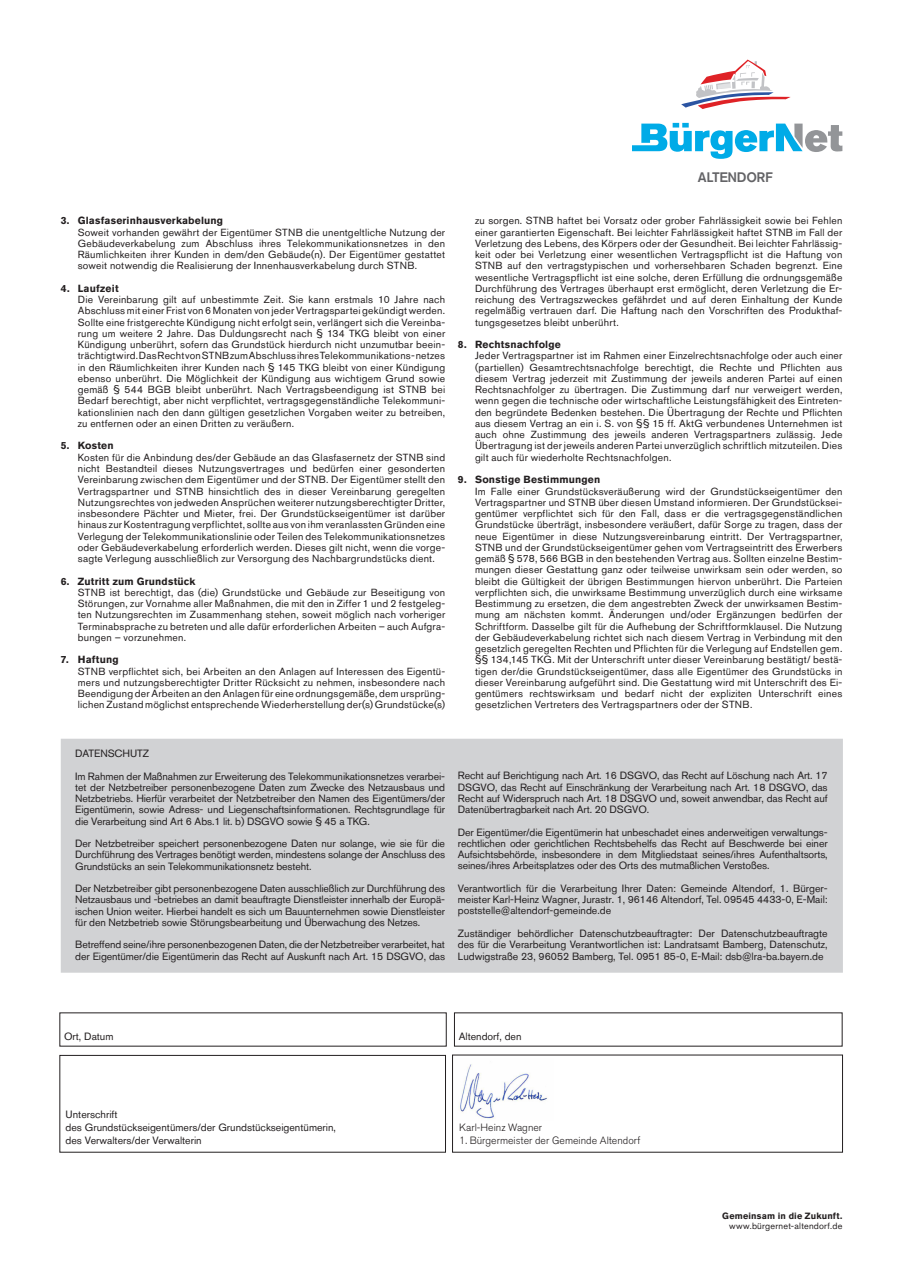
<style>
.page{position:relative;width:902px;height:1272px;background:#fff}
.page>*{position:absolute;margin:0;border:0;box-sizing:border-box;transform-origin:0 0}
.t1{font:500 13.65px "Akzidenz Grotesk BQ";letter-spacing:-.025em;color:#636366}
.Name{font:10.5px/11.2px "Akzidenz Grotesk BQ";letter-spacing:-.01em;color:#231f20;text-align:justify}
.t2{font:300 10.5px "Akzidenz Grotesk BQ";color:#231f20}
.t3{font:10.35px/11.2px "Akzidenz Grotesk BQ";letter-spacing:.02em;color:#231f20;text-align:justify}
.t4{font:700 10.35px "Akzidenz Grotesk BQ";letter-spacing:.015em;color:#231f20}
.t5{font:9px "Akzidenz Grotesk BQ";letter-spacing:.025em;color:#231f20}
.t6{font:700 9px "Akzidenz Grotesk BQ";letter-spacing:.02em;color:#231f20}
</style>
<div class="page">
<div style="left:59px;top:1054px;width:387px;height:98px;border:1px solid #231f20"></div>
<div style="left:61px;top:738px;width:781px;height:234px;background:#d1d2d4"></div>
<img style="left:459px;top:1064px;width:88px;height:55px">
<svg style="left:681px;top:60px;width:109px;height:49px"></svg>
<svg style="left:632px;top:123px;width:210px;height:36px"></svg>
<p class="t1" style="left:698px;top:168px;width:76px">ALTENDORF</p>
<p class="t4" style="left:61px;top:215px;width:164px">3. Glasfaserinhausverkabelung</p>
<p class="t3" style="left:78px;top:226px;width:369px">Soweit vorhanden gewährt der Eigentümer STNB die unentgeltliche Nutzung der Gebäudeverkabelung zum Abschluss ihres Telekommunikationsnetzes in den Räumlichkeiten ihrer Kunden in dem/den Gebäude(n). Der Eigentümer gestattet soweit notwendig die Realisierung der Innenhausverkabelung durch STNB.</p>
<p class="t4" style="left:61px;top:282px;width:59px">4. Laufzeit</p>
<p class="t3" style="left:78px;top:294px;width:369px">Die Vereinbarung gilt auf unbestimmte Zeit. Sie kann erstmals 10 Jahre nach Abschluss mit einer Frist von 6 Monaten von jeder Vertragspartei gekündigt werden.<br>Sollte eine fristgerechte Kündigung nicht erfolgt sein, verlängert sich die Vereinba&shy;rung um weitere 2 Jahre. Das Duldungsrecht nach § 134 TKG bleibt von einer Kündigung unberührt, sofern das Grundstück hierdurch nicht unzumutbar beein&shy;trächtigt wird. Das Recht von STNB zum Abschluss ihres Telekommunikations- netzes in den Räumlichkeiten ihrer Kunden nach § 145 TKG bleibt von einer Kündigung ebenso unberührt. Die Möglichkeit der Kündigung aus wichtigem Grund sowie gemäß § 544 BGB bleibt unberührt. Nach Vertragsbeendigung ist STNB bei Bedarf berechtigt, aber nicht verpflichtet, vertragsgegenständliche Telekommuni&shy;kationslinien nach den dann gültigen gesetzlichen Vorgaben weiter zu betreiben, zu entfernen oder an einen Dritten zu veräußern.</p>
<p class="t4" style="left:61px;top:440px;width:54px">5. Kosten</p>
<p class="t3" style="left:78px;top:451px;width:369px">Kosten für die Anbindung des/der Gebäude an das Glasfasernetz der STNB sind nicht Bestandteil dieses Nutzungsvertrages und bedürfen einer gesonderten Vereinbarung zwischen dem Eigentümer und der STNB. Der Eigentümer stellt den Vertragspartner und STNB hinsichtlich des in dieser Vereinbarung geregelten Nutzungsrechtes von jedweden Ansprüchen weiterer nutzungsberechtigter Dritter, insbesondere Pächter und Mieter, frei. Der Grundstückseigentümer ist darüber hinaus zur Kostentragung verpflichtet, sollte aus von ihm veranlassten Gründen eine Verlegung der Telekommunikationslinie oder Teilen des Telekommunikationsnetzes oder Gebäudeverkabelung erforderlich werden. Dieses gilt nicht, wenn die vorge&shy;sagte Verlegung ausschließlich zur Versorgung des Nachbargrundstücks dient.</p>
<p class="t4" style="left:61px;top:575px;width:136px">6. Zutritt zum Grundstück</p>
<p class="t3" style="left:78px;top:586px;width:369px">STNB ist berechtigt, das (die) Grundstücke und Gebäude zur Beseitigung von Störungen, zur Vornahme aller Maßnahmen, die mit den in Ziffer 1 und 2 festgeleg&shy;ten Nutzungsrechten im Zusammenhang stehen, soweit möglich nach vorheriger Terminabsprache zu betreten und alle dafür erforderlichen Arbeiten – auch Aufgra&shy;bungen – vorzunehmen.</p>
<p class="t4" style="left:61px;top:653px;width:59px">7. Haftung</p>
<p class="t3" style="left:78px;top:665px;width:369px">STNB verpflichtet sich, bei Arbeiten an den Anlagen auf Interessen des Eigentü&shy;mers und nutzungsberechtigter Dritter Rücksicht zu nehmen, insbesondere nach Beendigung der Arbeiten an den Anlagen für eine ordnungsgemäße, dem ursprüng&shy;lichen Zustand möglichst entsprechende Wiederherstellung der(s) Grundstücke(s)</p>
<p class="t3" style="left:475px;top:215px;width:369px">zu sorgen. STNB haftet bei Vorsatz oder grober Fahrlässigkeit sowie bei Fehlen einer garantierten Eigenschaft. Bei leichter Fahrlässigkeit haftet STNB im Fall der Verletzung des Lebens, des Körpers oder der Gesundheit. Bei leichter Fahrlässig&shy;keit oder bei Verletzung einer wesentlichen Vertragspflicht ist die Haftung von STNB auf den vertragstypischen und vorhersehbaren Schaden begrenzt. Eine wesentliche Vertragspflicht ist eine solche, deren Erfüllung die ordnungsgemäße Durchführung des Vertrages überhaupt erst ermöglicht, deren Verletzung die Er&shy;reichung des Vertragszweckes gefährdet und auf deren Einhaltung der Kunde regelmäßig vertrauen darf. Die Haftung nach den Vorschriften des Produkthaf&shy;tungsgesetzes bleibt unberührt.</p>
<p class="t4" style="left:458px;top:338px;width:104px">8. Rechtsnachfolge</p>
<p class="t3" style="left:475px;top:350px;width:369px">Jeder Vertragspartner ist im Rahmen einer Einzelrechtsnachfolge oder auch einer (partiellen) Gesamtrechtsnachfolge berechtigt, die Rechte und Pflichten aus diesem Vertrag jederzeit mit Zustimmung der jeweils anderen Partei auf einen Rechtsnachfolger zu übertragen. Die Zustimmung darf nur verweigert werden, wenn gegen die technische oder wirtschaftliche Leistungsfähigkeit des Eintreten&shy;den begründete Bedenken bestehen. Die Übertragung der Rechte und Pflichten aus diesem Vertrag an ein i. S. von §§ 15 ff. AktG verbundenes Unternehmen ist auch ohne Zustimmung des jeweils anderen Vertragspartners zulässig. Jede Übertragung ist der jeweils anderen Partei unverzüglich schriftlich mitzuteilen. Dies gilt auch für wiederholte Rechtsnachfolgen.</p>
<p class="t4" style="left:458px;top:473px;width:144px">9. Sonstige Bestimmungen</p>
<p class="t3" style="left:475px;top:485px;width:369px">Im Falle einer Grundstücksveräußerung wird der Grundstückseigentümer den Vertragspartner und STNB über diesen Umstand informieren. Der Grundstücksei&shy;gentümer verpflichtet sich für den Fall, dass er die vertragsgegenständlichen Grundstücke überträgt, insbesondere veräußert, dafür Sorge zu tragen, dass der neue Eigentümer in diese Nutzungsvereinbarung eintritt. Der Vertragspartner, STNB und der Grundstückseigentümer gehen vom Vertragseintritt des Erwerbers gemäß § 578, 566 BGB in den bestehenden Vertrag aus. Sollten einzelne Bestim&shy;mungen dieser Gestattung ganz oder teilweise unwirksam sein oder werden, so bleibt die Gültigkeit der übrigen Bestimmungen hiervon unberührt. Die Parteien verpflichten sich, die unwirksame Bestimmung unverzüglich durch eine wirksame Bestimmung zu ersetzen, die dem angestrebten Zweck der unwirksamen Bestim&shy;mung am nächsten kommt. Änderungen und/oder Ergänzungen bedürfen der Schriftform. Dasselbe gilt für die Aufhebung der Schriftformklausel. Die Nutzung der Gebäudeverkabelung richtet sich nach diesem Vertrag in Verbindung mit den gesetzlich geregelten Rechten und Pflichten für die Verlegung auf Endstellen gem. §§ 134,145 TKG. Mit der Unterschrift unter dieser Vereinbarung bestätigt/ bestä&shy;tigen der/die Grundstückseigentümer, dass alle Eigentümer des Grundstücks in dieser Vereinbarung aufgeführt sind. Die Gestattung wird mit Unterschrift des Ei&shy;gentümers rechtswirksam und bedarf nicht der expliziten Unterschrift eines gesetzlichen Vertreters des Vertragspartners oder der STNB.</p>
<p class="Name" style="left:75px;top:747px;width:75px">DATENSCHUTZ</p>
<p class="Name" style="left:75px;top:770px;width:371px">Im Rahmen der Maßnahmen zur Erweiterung des Telekommunikationsnetzes verarbei&shy;tet der Netzbetreiber personenbezogene Daten zum Zwecke des Netzausbaus und Netzbetriebs. Hierfür verarbeitet der Netzbetreiber den Namen des Eigentümers/der Eigentümerin, sowie Adress- und Liegenschaftsinformationen. Rechtsgrundlage für die Verarbeitung sind Art 6 Abs.1 lit. b) DSGVO sowie § 45 a TKG.</p>
<p class="Name" style="left:75px;top:837px;width:371px">Der Netzbetreiber speichert personenbezogene Daten nur solange, wie sie für die Durchführung des Vertrages benötigt werden, mindestens solange der Anschluss des Grundstücks an sein Telekommunikationsnetz besteht.</p>
<p class="Name" style="left:75px;top:882px;width:371px">Der Netzbetreiber gibt personenbezogene Daten ausschließlich zur Durchführung des Netzausbaus und -betriebes an damit beauftragte Dienstleister innerhalb der Europä&shy;ischen Union weiter. Hierbei handelt es sich um Bauunternehmen sowie Dienstleister für den Netzbetrieb sowie Störungsbearbeitung und Überwachung des Netzes.</p>
<p class="Name" style="left:75px;top:938px;width:371px">Betreffend seine/ihre personenbezogenen Daten, die der Netzbetreiber verarbeitet, hat der Eigentümer/die Eigentümerin das Recht auf Auskunft nach Art. 15 DSGVO, das</p>
<p class="Name" style="left:458px;top:770px;width:371px">Recht auf Berichtigung nach Art. 16 DSGVO, das Recht auf Löschung nach Art. 17<br>DSGVO, das Recht auf Einschränkung der Verarbeitung nach Art. 18 DSGVO, das Recht auf Widerspruch nach Art. 18 DSGVO und, soweit anwendbar, das Recht auf Datenübertragbarkeit nach Art. 20 DSGVO.</p>
<p class="Name" style="left:458px;top:826px;width:371px">Der Eigentümer/die Eigentümerin hat unbeschadet eines anderweitigen verwaltungs&shy;rechtlichen oder gerichtlichen Rechtsbehelfs das Recht auf Beschwerde bei einer Aufsichtsbehörde, insbesondere in dem Mitgliedstaat seines/ihres Aufenthaltsorts, seines/ihres Arbeitsplatzes oder des Orts des mutmaßlichen Verstoßes.</p>
<p class="Name" style="left:458px;top:882px;width:371px">Verantwortlich für die Verarbeitung Ihrer Daten: Gemeinde Altendorf, 1. Bürger&shy;meister Karl-Heinz Wagner, Jurastr. 1, 96146 Altendorf, Tel. 09545 4433-0, E-Mail: poststelle@altendorf-gemeinde.de</p>
<p class="Name" style="left:458px;top:927px;width:371px">Zuständiger behördlicher Datenschutzbeauftragter: Der Datenschutzbeauftragte des für die Verarbeitung Verantwortlichen ist: Landratsamt Bamberg, Datenschutz, Ludwigstraße 23, 96052 Bamberg, Tel. 0951 85-0, E-Mail: dsb@lra-ba.bayern.de</p>
<p class="Name" style="left:64px;top:1031px;width:51px">Ort, Datum</p>
<p class="Name" style="left:458px;top:1031px;width:64px">Altendorf, den</p>
<p class="Name" style="left:66px;top:1108px;width:53px">Unterschrift</p>
<p class="Name" style="left:66px;top:1120px;width:272px;line-height:12.6px">des Grundstückseigentümers/der Grundstückseigentümerin, des Verwalters/der Verwalterin</p>
<p class="t2" style="left:459px;top:1121px;width:84px">Karl-Heinz Wagner</p>
<p class="t2" style="left:459px;top:1133px;width:183px">1. Bürgermeister der Gemeinde Altendorf</p>
<p class="t6" style="left:722px;top:1210px;width:122px">Gemeinsam in die Zukunft.</p>
<p class="t5" style="left:729px;top:1220px;width:115px">www.bürgernet-altendorf.de</p>
</div>
